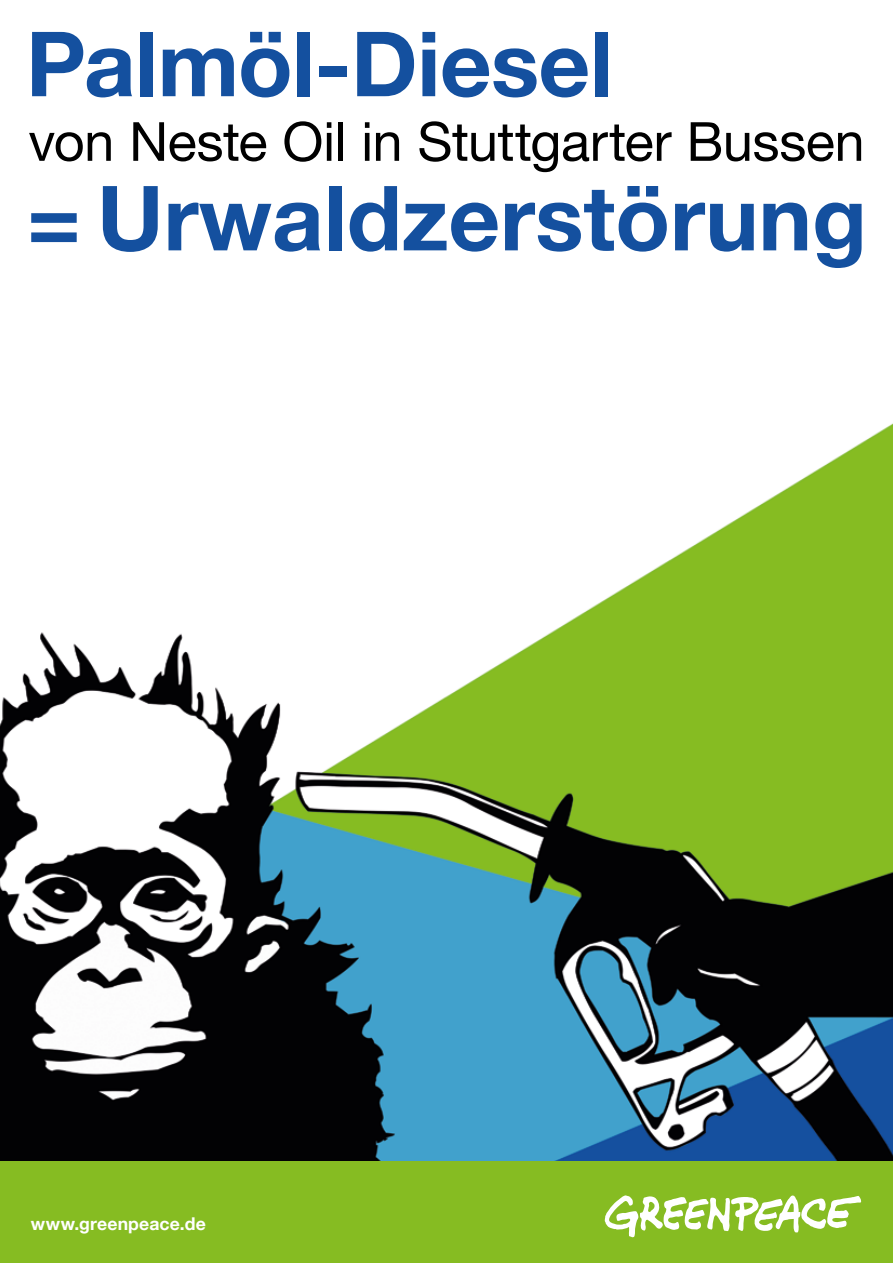
<style>
.page{position:relative;width:893px;height:1263px;background:#fff}
.page>*{position:absolute;margin:0;border:0;box-sizing:border-box;transform-origin:0 0}
.t1{font:700 90px/154.2px "Helvetica Neue LT Com";color:#14509f}
.t2{font:54px "Helvetica Neue LT Com";letter-spacing:-.01em;color:#000}
.t3{font:700 17.7px "Helvetica Neue LT Com";letter-spacing:.01em;color:#fff}
</style>
<div class="page">
<img style="left:0;top:423px;width:893px;height:738px">
<div style="left:0;top:1161px;width:893px;height:102px;background:#86bc22"></div>
<svg style="left:604px;top:1195px;width:257px;height:42px"></svg>
<p class="t1" style="left:26px;top:-16px;width:843px">Palmöl-Diesel<br>= Urwaldzerstörung</p>
<p class="t2" style="left:28px;top:108px;width:838px">von Neste Oil in Stuttgarter Bussen</p>
<p class="t3" style="left:31px;top:1212px;width:176px">www.greenpeace.de</p>
</div>
